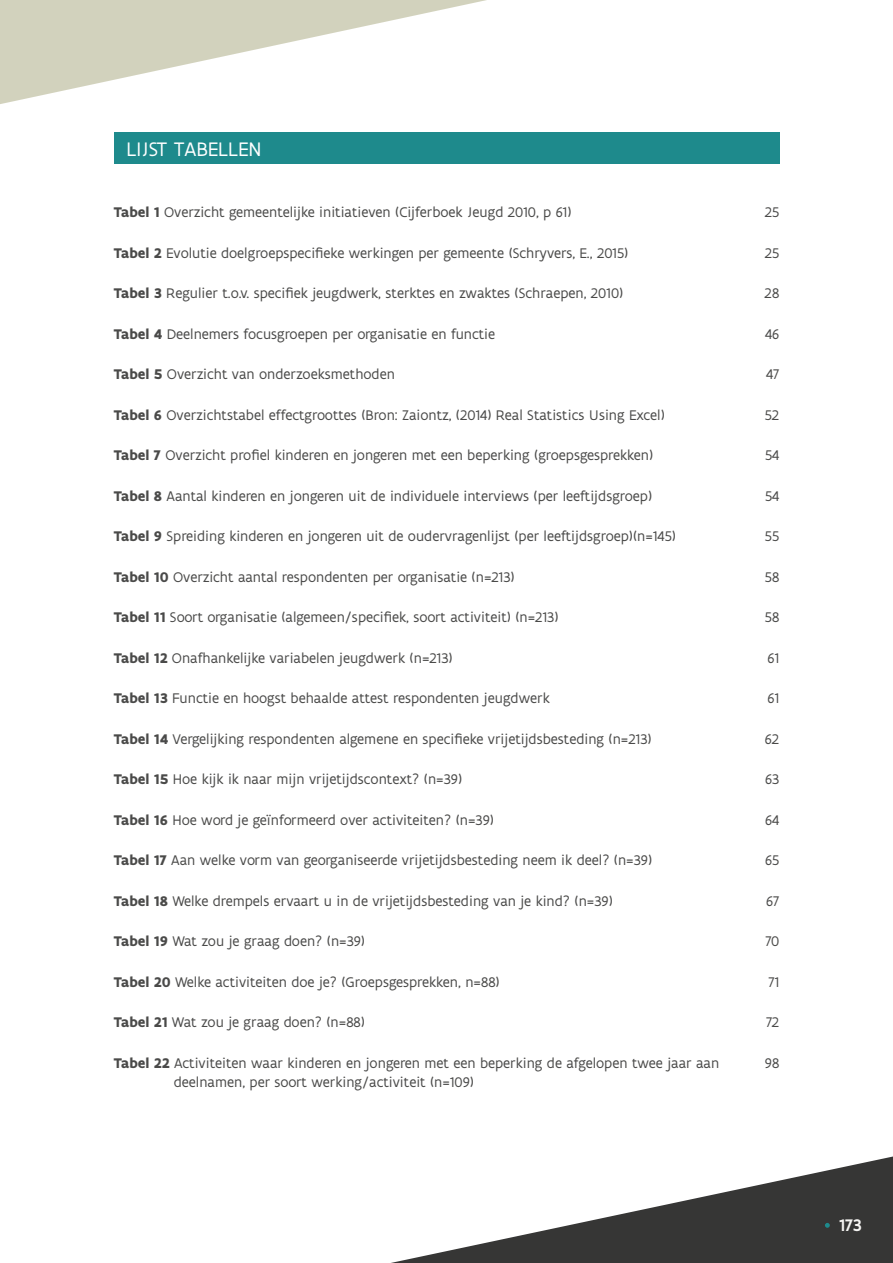
<style>
.page{position:relative;width:893px;height:1263px;background:#fff}
.page>*{position:absolute;margin:0;border:0;box-sizing:border-box;transform-origin:0 0}
.t1{font:21px "Flanders Art Sans";color:#fff}
.t2{font:500 18px "Flanders Art Sans";color:#f6f5f3}
.Tekst{font:15px "Flanders Art Sans";color:#4a4a49}
.s1{font-weight:700}
</style>
<div class="page">
<svg style="left:391px;top:1156px;width:502px;height:107px"></svg>
<svg style="left:825px;top:1223px;width:5px;height:5px"></svg>
<svg style="left:0;top:0;width:487px;height:104px"></svg>
<div style="left:114px;top:133px;width:665px;height:31px;background:#1e8a8c"></div>
<h1 class="t1" style="left:126px;top:136px;width:136px">LIJST TABELLEN</h1>
<p class="Tekst" style="left:114px;top:203px;width:459px"><span class="s1">Tabel 1</span> Overzicht gemeentelijke initiatieven (Cijferboek Jeugd 2010, p 61)</p>
<p class="Tekst" style="left:765px;top:203px;width:16px">25</p>
<p class="Tekst" style="left:114px;top:244px;width:516px"><span class="s1">Tabel 2</span> Evolutie doelgroepspecifieke werkingen per gemeente (Schryvers, E., 2015)</p>
<p class="Tekst" style="left:765px;top:244px;width:16px">25</p>
<p class="Tekst" style="left:114px;top:284px;width:511px"><span class="s1">Tabel 3</span> Regulier t.o.v. specifiek jeugdwerk, sterktes en zwaktes (Schraepen, 2010)</p>
<p class="Tekst" style="left:765px;top:284px;width:16px">28</p>
<p class="Tekst" style="left:114px;top:325px;width:383px"><span class="s1">Tabel 4</span> Deelnemers focusgroepen per organisatie en functie</p>
<p class="Tekst" style="left:765px;top:325px;width:16px">46</p>
<p class="Tekst" style="left:114px;top:365px;width:283px"><span class="s1">Tabel 5</span> Overzicht van onderzoeksmethoden</p>
<p class="Tekst" style="left:766px;top:365px;width:15px">47</p>
<p class="Tekst" style="left:114px;top:406px;width:553px"><span class="s1">Tabel 6</span> Overzichtstabel effectgroottes (Bron: Zaiontz, (2014) Real Statistics Using Excel)</p>
<p class="Tekst" style="left:765px;top:406px;width:16px">52</p>
<p class="Tekst" style="left:114px;top:446px;width:541px"><span class="s1">Tabel 7</span> Overzicht profiel kinderen en jongeren met een beperking (groepsgesprekken)</p>
<p class="Tekst" style="left:765px;top:446px;width:16px">54</p>
<p class="Tekst" style="left:114px;top:487px;width:540px"><span class="s1">Tabel 8</span> Aantal kinderen en jongeren uit de individuele interviews (per leeftijdsgroep)</p>
<p class="Tekst" style="left:765px;top:487px;width:16px">54</p>
<p class="Tekst" style="left:114px;top:527px;width:564px"><span class="s1">Tabel 9</span> Spreiding kinderen en jongeren uit de oudervragenlijst (per leeftijdsgroep)(n=145)</p>
<p class="Tekst" style="left:765px;top:527px;width:16px">55</p>
<p class="Tekst" style="left:114px;top:568px;width:402px"><span class="s1">Tabel 10</span> Overzicht aantal respondenten per organisatie (n=213)</p>
<p class="Tekst" style="left:765px;top:568px;width:16px">58</p>
<p class="Tekst" style="left:114px;top:608px;width:446px"><span class="s1">Tabel 11</span> Soort organisatie (algemeen/specifiek, soort activiteit) (n=213)</p>
<p class="Tekst" style="left:765px;top:608px;width:16px">58</p>
<p class="Tekst" style="left:114px;top:649px;width:340px"><span class="s1">Tabel 12</span> Onafhankelijke variabelen jeugdwerk (n=213)</p>
<p class="Tekst" style="left:768px;top:649px;width:13px">61</p>
<p class="Tekst" style="left:114px;top:689px;width:438px"><span class="s1">Tabel 13</span> Functie en hoogst behaalde attest respondenten jeugdwerk</p>
<p class="Tekst" style="left:768px;top:689px;width:13px">61</p>
<p class="Tekst" style="left:114px;top:730px;width:539px"><span class="s1">Tabel 14</span> Vergelijking respondenten algemene en specifieke vrijetijdsbesteding (n=213)</p>
<p class="Tekst" style="left:765px;top:730px;width:16px">62</p>
<p class="Tekst" style="left:114px;top:770px;width:350px"><span class="s1">Tabel 15</span> Hoe kijk ik naar mijn vrijetijdscontext? (n=39)</p>
<p class="Tekst" style="left:765px;top:770px;width:16px">63</p>
<p class="Tekst" style="left:114px;top:811px;width:382px"><span class="s1">Tabel 16</span> Hoe word je geïnformeerd over activiteiten? (n=39)</p>
<p class="Tekst" style="left:765px;top:811px;width:16px">64</p>
<p class="Tekst" style="left:114px;top:851px;width:540px"><span class="s1">Tabel 17</span> Aan welke vorm van georganiseerde vrijetijdsbesteding neem ik deel? (n=39)</p>
<p class="Tekst" style="left:765px;top:851px;width:16px">65</p>
<p class="Tekst" style="left:114px;top:892px;width:501px"><span class="s1">Tabel 18</span> Welke drempels ervaart u in de vrijetijdsbesteding van je kind? (n=39)</p>
<p class="Tekst" style="left:766px;top:892px;width:14px">67</p>
<p class="Tekst" style="left:114px;top:932px;width:253px"><span class="s1">Tabel 19</span> Wat zou je graag doen? (n=39)</p>
<p class="Tekst" style="left:765px;top:932px;width:15px">70</p>
<p class="Tekst" style="left:114px;top:973px;width:387px"><span class="s1">Tabel 20</span> Welke activiteiten doe je? (Groepsgesprekken, n=88)</p>
<p class="Tekst" style="left:769px;top:973px;width:12px">71</p>
<p class="Tekst" style="left:114px;top:1013px;width:253px"><span class="s1">Tabel 21</span> Wat zou je graag doen? (n=88)</p>
<p class="Tekst" style="left:766px;top:1013px;width:15px">72</p>
<p class="Tekst" style="left:114px;top:1054px;width:607px"><span class="s1">Tabel 22</span> Activiteiten waar kinderen en jongeren met een beperking de afgelopen twee jaar aan</p>
<p class="Tekst" style="left:765px;top:1054px;width:16px">98</p>
<p class="Tekst" style="left:174px;top:1073px;width:302px">deelnamen, per soort werking/activiteit (n=109)</p>
<p class="t2" style="left:839px;top:1213px;width:24px">173</p>
</div>
